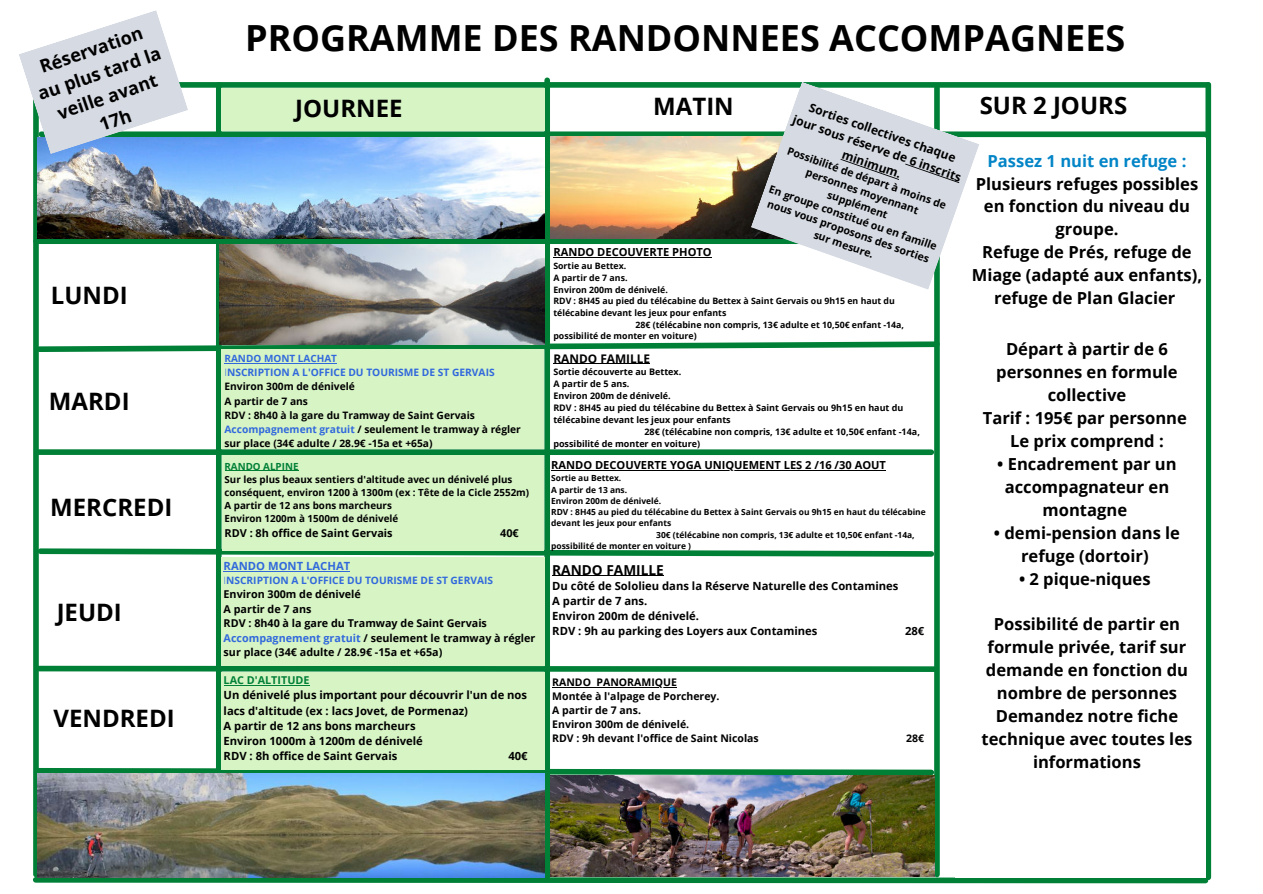
<style>
.page{position:relative;width:1263px;height:894px;background:#fff}
.page>*{position:absolute;margin:0;border:0;box-sizing:border-box;transform-origin:0 0}
.t1{font:700 36px "Open Sans";color:#000}
.t2{font:700 24px "Open Sans";color:#000}
.t3{font:700 18px/24.8px "Open Sans";color:#000;text-align:center}
.t4{font:700 16.5px/23px "Open Sans";color:#000;text-align:center}
.t5{font:700 16.5px "Open Sans";color:#0385c7}
.t6{font:700 13.65px "Open Sans";color:#000}
.t7{font:700 12px/16.6px "Open Sans";color:#000;text-align:center}
.t8{font:700 11.85px "Open Sans";color:#000}
.t9{font:700 11.25px/15.3px "Open Sans";color:#000}
.t10{font:700 11.25px "Open Sans";color:#3169dc}
.t11{font:700 11.1px "Open Sans";color:#000}
.t12{font:700 10.95px "Open Sans";color:#000}
.t13{font:700 10.8px/14.4px "Open Sans";color:#000}
.t14{font:700 10.8px "Open Sans";color:#008037}
.t15{font:700 10.5px/14.1px "Open Sans";color:#000}
.t16{font:700 10.2px/14.1px "Open Sans";color:#000}
.t17{font:700 10.2px "Open Sans";color:#3169dc}
.t18{font:700 10.05px "Open Sans";color:#3169dc}
.t19{font:700 9.75px/13px "Open Sans";color:#000}
.t20{font:700 9.75px "Open Sans";color:#008037}
.t21{font:700 9px "Open Sans";color:#000}
.t22{font:700 8.7px "Open Sans";color:#000}
.t23{font:700 8.4px "Open Sans";color:#000}
.s1{font-weight:300;color:#3169dc}
.s2{color:#3169dc}
.s3{font-weight:300}
</style>
<div class="page">
<hr style="left:553px;top:363px;width:97px;height:1px;background:#000">
<hr style="left:552px;top:686px;width:39px;height:1px;background:#000">
<hr style="left:597px;top:686px;width:80px;height:1px;background:#000">
<hr style="left:552px;top:575px;width:112px;height:1px;background:#000">
<div style="left:216px;top:85px;width:6px;height:792px;background:#008037"></div>
<div style="left:544px;top:80px;width:6px;height:796px;background:#008037"></div>
<div style="left:934px;top:88px;width:6px;height:786px;background:#008037"></div>
<div style="left:1205px;top:85px;width:6px;height:792px;background:#008037"></div>
<svg style="left:33px;top:873px;width:1178px;height:11px;background:#41976b"></svg>
<svg style="left:39px;top:765px;width:896px;height:12px"></svg>
<svg style="left:39px;top:545px;width:896px;height:14px"></svg>
<div style="left:38px;top:449px;width:893px;height:6px;background:#008037"></div>
<svg style="left:39px;top:338px;width:901px;height:17px"></svg>
<div style="left:36px;top:238px;width:895px;height:6px;background:#008037"></div>
<div style="left:41px;top:131px;width:1164px;height:6px;background:#008037"></div>
<div style="left:36px;top:82px;width:1172px;height:6px;background:#008037"></div>
<div style="left:33px;top:88px;width:6px;height:786px;background:#008037"></div>
<svg style="left:33px;top:662px;width:907px;height:12px"></svg>
<div style="left:222px;top:455px;width:321px;height:96px;background:#d7f4c5"></div>
<div style="left:222px;top:350px;width:322px;height:99px;background:#d7f4c5"></div>
<div style="left:222px;top:556px;width:322px;height:109px;background:#d7f4c5"></div>
<div style="left:221px;top:88px;width:323px;height:42px;background:#d7f4c5"></div>
<div style="left:221px;top:671px;width:323px;height:97px;background:#d7f4c5"></div>
<img style="left:550px;top:775px;width:384px;height:101px">
<img style="left:220px;top:244px;width:325px;height:100px">
<img style="left:550px;top:136px;width:201px;height:103px">
<img style="left:37px;top:773px;width:508px;height:103px">
<img style="left:37px;top:137px;width:508px;height:101px">
<svg style="left:19px;top:10px;width:169px;height:144px"></svg>
<div style="left:956px;top:138px;width:249px;height:738px;background:#fff"></div>
<svg style="left:751px;top:82px;width:228px;height:207px;fill:#d6dae2"></svg>
<hr style="left:224px;top:470px;width:74px;height:1px;background:#008037">
<svg style="left:905px;top:163px;width:54px;height:20px"></svg>
<svg style="left:840px;top:159px;width:59px;height:21px"></svg>
<hr style="left:224px;top:684px;width:86px;height:1px;background:#008037">
<hr style="left:224px;top:363px;width:113px;height:1px;background:#3169dc">
<hr style="left:224px;top:571px;width:126px;height:1px;background:#3169dc">
<hr style="left:553px;top:257px;width:159px;height:1px;background:#000">
<hr style="left:551px;top:470px;width:335px;height:1px;background:#000">
<p class="t3" style="left:26px;top:59px;width:130px;rotate:-19deg">Réservation au plus tard la veille avant<br>17h</p>
<h2 class="t2" style="left:51px;top:278px;width:78px">LUNDI</h2>
<h2 class="t2" style="left:49px;top:384px;width:82px">MARDI</h2>
<h2 class="t2" style="left:50px;top:490px;width:124px">MERCREDI</h2>
<h2 class="t2" style="left:57px;top:595px;width:67px">JEUDI</h2>
<h2 class="t2" style="left:54px;top:701px;width:123px">VENDREDI</h2>
<h1 class="t1" style="left:245px;top:13px;width:882px">PROGRAMME DES RANDONNEES ACCOMPAGNEES</h1>
<h2 class="t2" style="left:295px;top:92px;width:109px">JOURNEE</h2>
<h2 class="t2" style="left:653px;top:89px;width:82px">MATIN</h2>
<p class="t7" style="left:801px;top:95px;width:179px;rotate:19deg">Sorties collectives chaque jour sous réserve de 6 inscrits minimum.</p>
<p class="t15" style="left:786px;top:142px;width:178px;text-align:center;rotate:19deg">Possibilité de départ à moins de personnes moyennant supplément<br>En groupe constitué ou en famille nous vous proposons des sorties sur mesure.</p>
<p class="t11" style="left:553px;top:244px;width:160px">RANDO DECOUVERTE PHOTO</p>
<p class="t22" style="left:553px;top:260px;width:74px">Sortie au Bettex.</p>
<p class="t22" style="left:553px;top:271px;width:76px">A partir de 7 ans.</p>
<p class="t22" style="left:553px;top:283px;width:116px">Environ 200m de dénivelé.</p>
<p class="t22" style="left:553px;top:295px;width:343px">RDV : 8H45 au pied du télécabine du Bettex à Saint Gervais ou 9h15 en haut du</p>
<p class="t22" style="left:553px;top:306px;width:175px">télécabine devant les jeux pour enfants</p>
<p class="t22" style="left:635px;top:318px;width:270px">28€ (télécabine non compris, 13€ adulte et 10,50€ enfant -14a,</p>
<p class="t22" style="left:553px;top:330px;width:145px">possibilité de monter en voiture)</p>
<p class="t18" style="left:224px;top:351px;width:114px">RANDO MONT LACHAT</p>
<p class="t16" style="left:224px;top:365px;width:298px"><span class="s1">I</span><span class="s2">NSCRIPTION A L'OFFICE DU TOURISME DE ST GERVAIS </span>Environ 300m de dénivelé<br>A partir de 7 ans<br>RDV : 8h40 à la gare du Tramway de Saint Gervais <span class="s2">Accompagnement gratuit</span> / seulement le tramway à régler sur place (34€ adulte / 28.9€ -15a et +65a)</p>
<p class="t20" style="left:224px;top:459px;width:75px">RANDO ALPINE</p>
<p class="t19" style="left:224px;top:472px;width:306px">Sur les plus beaux sentiers d'altitude avec un dénivelé plus conséquent, environ 1200 à 1300m (ex : Tête de la Cicle 2552m)<br>A partir de 12 ans bons marcheurs<br>Environ 1200m à 1500m de dénivelé</p>
<p class="t12" style="left:224px;top:524px;width:170px">RDV : 8h office de Saint Gervais</p>
<p class="t12" style="left:500px;top:524px;width:20px">40€</p>
<p class="t10" style="left:224px;top:558px;width:128px">RANDO MONT LACHAT</p>
<p class="t17" style="left:224px;top:573px;width:271px"><span class="s3">I</span>NSCRIPTION A L'OFFICE DU TOURISME DE ST GERVAIS</p>
<p class="t13" style="left:224px;top:587px;width:313px">Environ 300m de dénivelé<br>A partir de 7 ans<br>RDV : 8h40 à la gare du Tramway de Saint Gervais <span class="s2">Accompagnement gratuit</span> / seulement le tramway à régler sur place (34€ adulte / 28.9€ -15a et +65a)</p>
<p class="t14" style="left:224px;top:672px;width:87px">LAC D'ALTITUDE</p>
<p class="t9" style="left:224px;top:687px;width:305px">Un dénivelé plus important pour découvrir l'un de nos lacs d'altitude (ex : lacs Jovet, de Pormenaz)<br>A partir de 12 ans bons marcheurs<br>Environ 1000m à 1200m de dénivelé<br>RDV : 8h office de Saint Gervais</p>
<p class="t9" style="left:508px;top:748px;width:21px">40€</p>
<p class="t8" style="left:553px;top:350px;width:98px">RANDO FAMILLE</p>
<p class="t21" style="left:553px;top:365px;width:129px">Sortie découverte au Bettex.</p>
<p class="t21" style="left:553px;top:377px;width:77px">A partir de 5 ans.</p>
<p class="t21" style="left:553px;top:389px;width:119px">Environ 200m de dénivelé.</p>
<p class="t21" style="left:553px;top:401px;width:352px">RDV : 8H45 au pied du télécabine du Bettex à Saint Gervais ou 9h15 en haut du</p>
<p class="t21" style="left:553px;top:413px;width:179px">télécabine devant les jeux pour enfants</p>
<p class="t21" style="left:644px;top:425px;width:277px">28€ (télécabine non compris, 13€ adulte et 10,50€ enfant -14a,</p>
<p class="t21" style="left:553px;top:437px;width:148px">possibilité de monter en voiture)</p>
<p class="t11" style="left:551px;top:457px;width:336px">RANDO DECOUVERTE YOGA UNIQUEMENT LES 2 /16 /30 AOUT</p>
<p class="t23" style="left:551px;top:472px;width:72px">Sortie au Bettex.</p>
<p class="t23" style="left:551px;top:483px;width:78px">A partir de 13 ans.</p>
<p class="t23" style="left:551px;top:494px;width:112px">Environ 200m de dénivelé.</p>
<p class="t23" style="left:551px;top:506px;width:376px">RDV : 8H45 au pied du télécabine du Bettex à Saint Gervais ou 9h15 en haut du télécabine</p>
<p class="t23" style="left:551px;top:517px;width:122px">devant les jeux pour enfants</p>
<p class="t23" style="left:656px;top:528px;width:260px">30€ (télécabine non compris, 13€ adulte et 10,50€ enfant -14a,</p>
<p class="t23" style="left:551px;top:539px;width:142px">possibilité de monter en voiture )</p>
<p class="t6" style="left:552px;top:559px;width:113px">RANDO FAMILLE</p>
<p class="t9" style="left:552px;top:578px;width:348px">Du côté de Sololieu dans la Réserve Naturelle des Contamines A partir de 7 ans.<br>Environ 200m de dénivelé.<br>RDV : 9h au parking des Loyers aux Contamines</p>
<p class="t9" style="left:905px;top:623px;width:21px">28€</p>
<p class="t15" style="left:552px;top:674px;width:208px">RANDO PANORAMIQUE<br>Montée à l'alpage de Porcherey.<br>A partir de 7 ans.<br>Environ 300m de dénivelé.<br>RDV : 9h devant l'office de Saint Nicolas</p>
<p class="t15" style="left:906px;top:730px;width:19px">28€</p>
<h2 class="t2" style="left:980px;top:88px;width:149px">SUR 2 JOURS</h2>
<p class="t5" style="left:987px;top:149px;width:200px">Passez 1 nuit en refuge :</p>
<p class="t4" style="left:972px;top:171px;width:232px">Plusieurs refuges possibles en fonction du niveau du groupe.<br>Refuge de Prés, refuge de<br>Miage (adapté aux enfants), refuge de Plan Glacier</p>
<p class="t4" style="left:983px;top:337px;width:206px">Départ à partir de 6 personnes en formule collective<br>Tarif : 195€ par personne<br>Le prix comprend :</p>
<p class="t4" style="left:997px;top:452px;width:181px">• Encadrement par un accompagnateur en montagne</p>
<p class="t4" style="left:994px;top:520px;width:188px">• demi-pension dans le refuge (dortoir)</p>
<p class="t4" style="left:1019px;top:566px;width:133px">• 2 pique-niques</p>
<p class="t4" style="left:982px;top:612px;width:212px">Possibilité de partir en formule privée, tarif sur demande en fonction du nombre de personnes<br>Demandez notre fiche technique avec toutes les informations</p>
</div>
